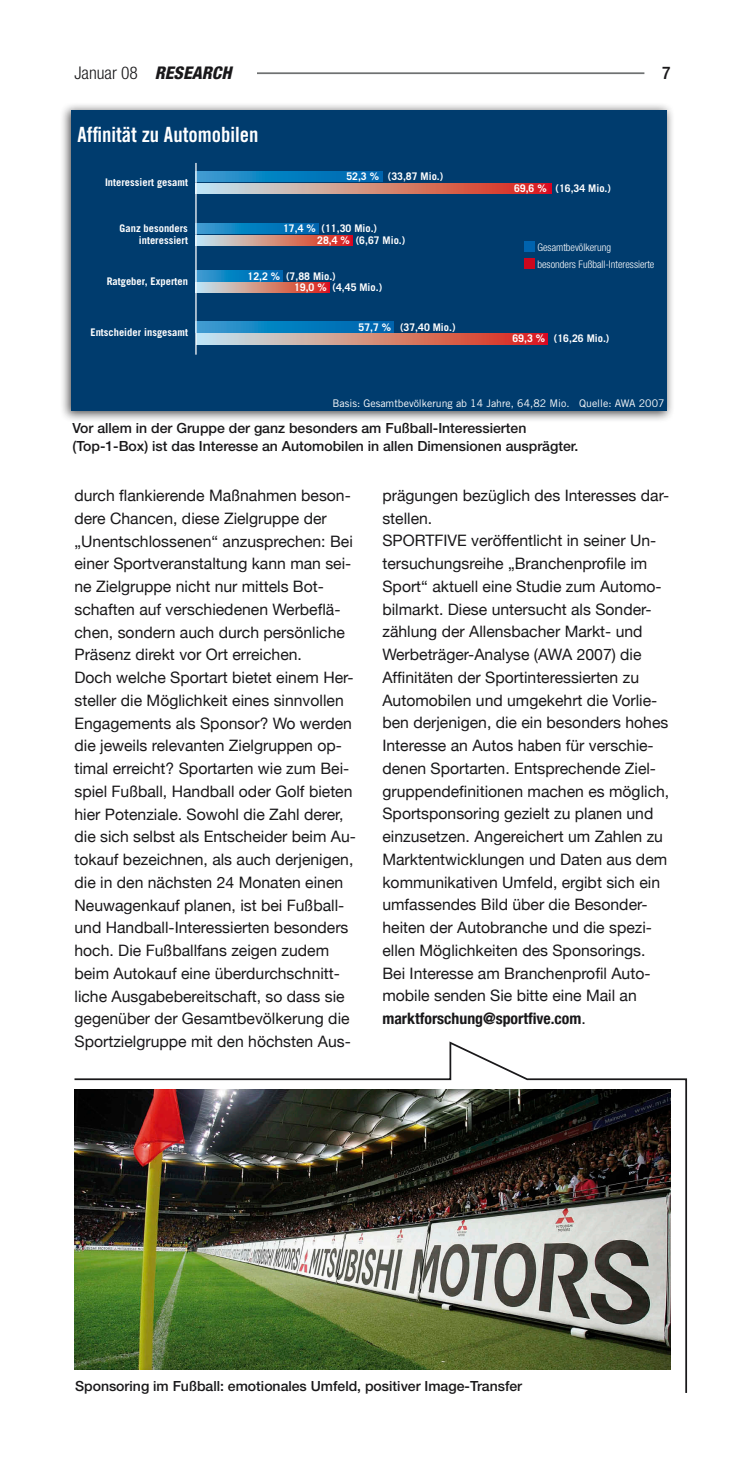
<style>
.page{position:relative;width:745px;height:1474px;background:#fff}
.page>*{position:absolute;margin:0;border:0;box-sizing:border-box;transform-origin:0 0}
.t1{font:21px "Trade Gothic Bold Cond Twenty";color:#fff}
.t2{font:300 condensed 17.5px "Helvetica Neue";color:#19181a}
.t3{font:500 condensed 17.5px "Helvetica Neue";color:#19181a}
.t4{font:15.75px/22.8px "Helvetica Neue";color:#19181a}
.t5{font:500 14px/17.5px "Helvetica Neue";color:#19181a}
.t6{font:700 10.5px/12.2px "Trade Gothic";color:#fff;text-align:right}
.t7{font:10.5px "Trade Gothic";color:#fff}
.t8{font:300 condensed 10.5px/17.3px "Helvetica Neue";color:#fff}
.s1{font-weight:800;font-style:italic}
.s2{font-weight:700;font-stretch:condensed}
</style>
<div class="page">
<hr style="left:75px;top:72px;width:569px;height:2px;background:#6f7172">
<div style="left:60px;top:102px;width:624px;height:335px;background:#19181a;opacity:.75"></div>
<div style="left:71px;top:110px;width:596px;height:301px;background:#003c6e"></div>
<div style="left:74px;top:60px;width:183px;height:33px;background:#fff"></div>
<svg style="left:196px;top:171px;width:186px;height:11px;background:#0f7fbf"></svg>
<svg style="left:196px;top:223px;width:123px;height:11px"></svg>
<svg style="left:196px;top:271px;width:87px;height:10px"></svg>
<svg style="left:196px;top:321px;width:197px;height:11px;background:#0f7fbf"></svg>
<img style="left:74px;top:1041px;width:613px;height:352px">
<svg style="left:196px;top:183px;width:355px;height:11px;background:#d18980"></svg>
<svg style="left:196px;top:235px;width:156px;height:11px;background:#d18980"></svg>
<svg style="left:196px;top:282px;width:133px;height:11px"></svg>
<svg style="left:196px;top:334px;width:351px;height:10px;background:#d18980"></svg>
<div style="left:523px;top:241px;width:11px;height:11px;background:#0063ae"></div>
<div style="left:523px;top:258px;width:11px;height:11px;background:#cc071d"></div>
<hr style="left:195px;top:163px;width:1px;height:191px;background:#fff">
<p class="t2" style="left:74px;top:63px;width:158px">Januar 08 <span class="s1">RESEARCH</span></p>
<h1 class="t1" style="left:78px;top:122px;width:182px">Affinität zu Automobilen</h1>
<p class="t6" style="left:105px;top:176px;width:84px">Interessiert gesamt</p>
<p class="t6" style="left:120px;top:221px;width:70px">Ganz besonders interessiert</p>
<p class="t6" style="left:107px;top:275px;width:83px">Ratgeber, Experten</p>
<p class="t6" style="left:90px;top:325px;width:99px">Entscheider insgesamt</p>
<p class="t6" style="left:346px;top:170px;width:98px">52,3 % (33,87 Mio.)</p>
<p class="t6" style="left:283px;top:222px;width:95px">17,4 % (11,30 Mio.)</p>
<p class="t6" style="left:247px;top:269px;width:90px">12,2 % (7,88 Mio.)</p>
<p class="t6" style="left:317px;top:234px;width:90px">28,4 % (6,67 Mio.)</p>
<p class="t6" style="left:294px;top:281px;width:90px">19,0 % (4,45 Mio.)</p>
<p class="t6" style="left:358px;top:320px;width:98px">57,7 % (37,40 Mio.)</p>
<p class="t3" style="left:661px;top:62px;width:10px">7</p>
<p class="t6" style="left:513px;top:182px;width:98px">69,6 % (16,34 Mio.)</p>
<p class="t8" style="left:537px;top:238px;width:118px">Gesamtbevölkerung<br>besonders Fußball-Interessierte</p>
<p class="t6" style="left:512px;top:332px;width:98px">69,3 % (16,26 Mio.)</p>
<p class="t7" style="left:332px;top:397px;width:333px">Basis: Gesamtbevölkerung ab 14 Jahre, 64,82 Mio. Quelle: AWA 2007</p>
<p class="t5" style="left:72px;top:419px;width:507px">Vor allem in der Gruppe der ganz besonders am Fußball-Interessierten (Top-1-Box) ist das Interesse an Automobilen in allen Dimensionen ausprägter.</p>
<p class="t4" style="left:74px;top:484px;width:283px">durch flankierende Maßnahmen beson&shy;dere Chancen, diese Zielgruppe der „Unentschlossenen“ anzusprechen: Bei einer Sportveranstaltung kann man sei&shy;ne Zielgruppe nicht nur mittels Bot&shy;schaften auf verschiedenen Werbeflä&shy;chen, sondern auch durch persönliche Präsenz direkt vor Ort erreichen.<br>Doch welche Sportart bietet einem Her&shy;steller die Möglichkeit eines sinnvollen Engagements als Sponsor? Wo werden die jeweils relevanten Zielgruppen op&shy;timal erreicht? Sportarten wie zum Bei&shy;spiel Fußball, Handball oder Golf bieten hier Potenziale. Sowohl die Zahl derer, die sich selbst als Entscheider beim Au&shy;tokauf bezeichnen, als auch derjenigen, die in den nächsten 24 Monaten einen Neuwagenkauf planen, ist bei Fußball&shy;und Handball-Interessierten besonders hoch. Die Fußballfans zeigen zudem beim Autokauf eine überdurchschnitt&shy;liche Ausgabebereitschaft, so dass sie gegenüber der Gesamtbevölkerung die Sportzielgruppe mit den höchsten Aus-</p>
<p class="t4" style="left:382px;top:483px;width:288px">prägungen bezüglich des Interesses dar&shy;stellen.<br>SPORTFIVE veröffentlicht in seiner Un&shy;tersuchungsreihe „Branchenprofile im Sport“ aktuell eine Studie zum Automo&shy;bilmarkt. Diese untersucht als Sonder&shy;zählung der Allensbacher Markt- und Werbeträger-Analyse (AWA 2007) die Affinitäten der Sportinteressierten zu Automobilen und umgekehrt die Vorlie&shy;ben derjenigen, die ein besonders hohes Interesse an Autos haben für verschie&shy;denen Sportarten. Entsprechende Ziel&shy;gruppendefinitionen machen es möglich, Sportsponsoring gezielt zu planen und einzusetzen. Angereichert um Zahlen zu Marktentwicklungen und Daten aus dem kommunikativen Umfeld, ergibt sich ein umfassendes Bild über die Besonder&shy;heiten der Autobranche und die spezi&shy;ellen Möglichkeiten des Sponsorings.<br>Bei Interesse am Branchenprofil Auto&shy;mobile senden Sie bitte eine Mail an <span class="s2">marktforschung@sportfive.com</span>.</p>
<p class="t5" style="left:75px;top:1376px;width:448px">Sponsoring im Fußball: emotionales Umfeld, positiver Image-Transfer</p>
</div>
